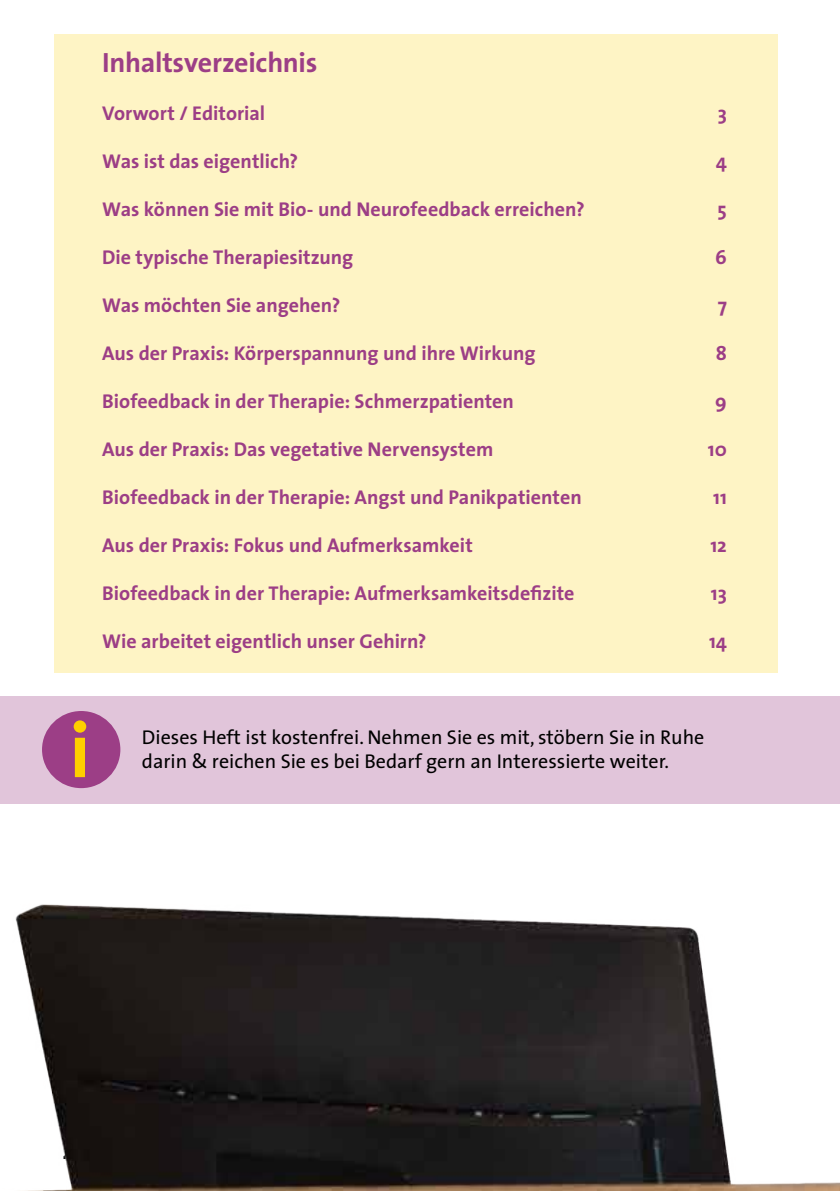
<style>
.page{position:relative;width:840px;height:1191px;background:#fff}
.page>*{position:absolute;margin:0;border:0;box-sizing:border-box;transform-origin:0 0}
.t1{font:700 79.2px "The Sans";color:#fed000}
.t2{font:700 28px "The Sans";letter-spacing:-.01em;color:#9c3e86}
.t3{font:24px "Frutiger LT Std";color:#000}
.t4{font:700 20px "The Sans";color:#9c3e86}
.t5{font:20px "The Sans";color:#000}
</style>
<div class="page">
<img style="left:15px;top:366px;width:824px;height:825px">
<div style="left:54px;top:34px;width:723px;height:638px;background:#fef4c5"></div>
<div style="left:0;top:696px;width:839px;height:108px;background:#e1c5da"></div>
<div style="left:42px;top:711px;width:78px;height:77px;background:#9c3e86;border-radius:50%"></div>
<h2 class="t2" style="left:102px;top:39px;width:217px">Inhaltsverzeichnis</h2>
<p class="t4" style="left:102px;top:96px;width:164px">Vorwort / Editorial</p>
<p class="t4" style="left:717px;top:96px;width:11px">3</p>
<p class="t4" style="left:102px;top:144px;width:197px">Was ist das eigentlich?</p>
<p class="t4" style="left:715px;top:144px;width:13px">4</p>
<p class="t4" style="left:102px;top:192px;width:483px">Was können Sie mit Bio- und Neurofeedback erreichen?</p>
<p class="t4" style="left:717px;top:192px;width:11px">5</p>
<p class="t4" style="left:102px;top:240px;width:252px">Die typische Therapiesitzung</p>
<p class="t4" style="left:714px;top:240px;width:13px">6</p>
<p class="t4" style="left:102px;top:288px;width:239px">Was möchten Sie angehen?</p>
<p class="t4" style="left:717px;top:288px;width:11px">7</p>
<p class="t4" style="left:102px;top:336px;width:434px">Aus der Praxis: Körperspannung und ihre Wirkung</p>
<p class="t4" style="left:715px;top:336px;width:13px">8</p>
<p class="t4" style="left:102px;top:384px;width:413px">Biofeedback in der Therapie: Schmerzpatienten</p>
<p class="t4" style="left:714px;top:384px;width:13px">9</p>
<p class="t4" style="left:102px;top:432px;width:392px">Aus der Praxis: Das vegetative Nervensystem</p>
<p class="t4" style="left:707px;top:432px;width:21px">10</p>
<p class="t4" style="left:102px;top:480px;width:481px">Biofeedback in der Therapie: Angst und Panikpatienten</p>
<p class="t4" style="left:712px;top:480px;width:15px">11</p>
<p class="t4" style="left:102px;top:528px;width:372px">Aus der Praxis: Fokus und Aufmerksamkeit</p>
<p class="t4" style="left:710px;top:528px;width:18px">12</p>
<p class="t4" style="left:102px;top:576px;width:473px">Biofeedback in der Therapie: Aufmerksamkeitsdefizite</p>
<p class="t4" style="left:710px;top:576px;width:17px">13</p>
<p class="t4" style="left:102px;top:624px;width:326px">Wie arbeitet eigentlich unser Gehirn?</p>
<p class="t4" style="left:708px;top:624px;width:19px">14</p>
<h1 class="t1" style="left:69px;top:684px;width:23px">i</h1>
<p class="t5" style="left:142px;top:721px;width:563px">Dieses Heft ist kostenfrei. Nehmen Sie es mit, stöbern Sie in Ruhe</p>
<p class="t5" style="left:142px;top:745px;width:528px">darin &amp; reichen Sie es bei Bedarf gern an Interessierte weiter.</p>
<p class="t3" style="left:62px;top:1136px;width:15px">2</p>
</div>
